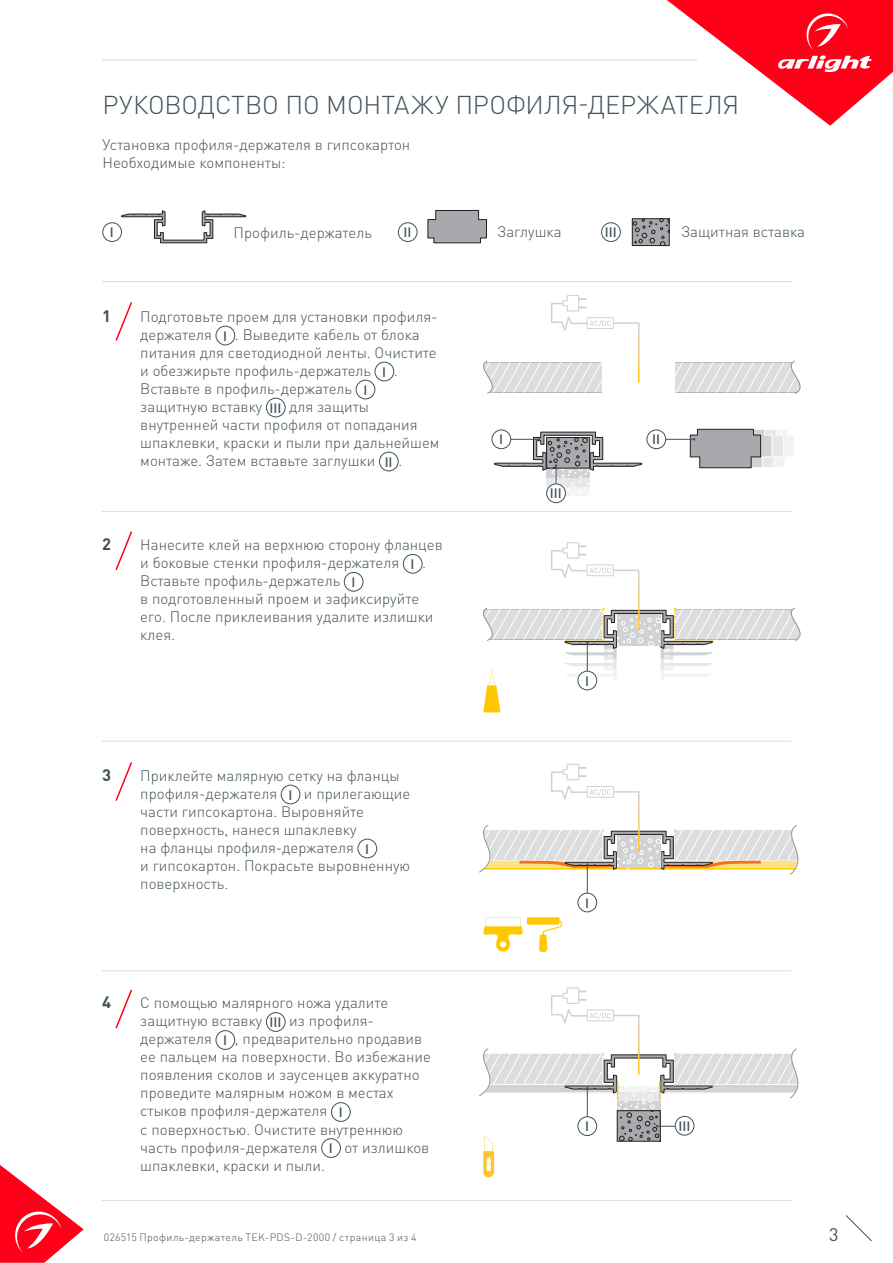
<style>
.page{position:relative;width:893px;height:1263px;background:#fff}
.page>*{position:absolute;margin:0;border:0;box-sizing:border-box;transform-origin:0 0}
.t1{font:300 25.5px "DIN Pro";letter-spacing:-.005em;color:#425159}
.t2{font:18px "DIN Pro";color:#425159}
.t3{font:700 16.5px "DIN Pro";color:#425159}
.t4{font:300 15px/18px "DIN Pro";color:#425159}
.t5{font:500 13.5px "DIN Pro";color:#425159}
.t6{font:300 10.5px "DIN Pro";letter-spacing:.04em;color:#425159}
</style>
<div class="page">
<svg style="left:0;top:1165px;width:84px;height:98px"></svg>
<svg style="left:845px;top:1215px;width:27px;height:26px"></svg>
<svg style="left:667px;top:0;width:226px;height:126px"></svg>
<hr style="left:102px;top:60px;width:595px;height:1px;background:#dcdddf">
<hr style="left:102px;top:1200px;width:689px;height:1px;background:#dcdddf">
<hr style="left:102px;top:281px;width:690px;height:1px;background:#dcdddf">
<div style="left:103px;top:223px;width:19px;height:19px;border:1px solid #425159;border-radius:50%"></div>
<div style="left:601px;top:223px;width:19px;height:19px;border:1px solid #425159;border-radius:50%"></div>
<div style="left:398px;top:223px;width:19px;height:19px;border:1px solid #425159;border-radius:50%"></div>
<svg style="left:634px;top:220px;width:33px;height:24px"></svg>
<div style="left:632px;top:218px;width:37px;height:28px;border:1px solid #231f20"></div>
<hr style="left:102px;top:511px;width:689px;height:1px;background:#dcdddf">
<hr style="left:102px;top:741px;width:689px;height:1px;background:#dcdddf">
<hr style="left:102px;top:970px;width:689px;height:1px;background:#dcdddf">
<div style="left:216px;top:326px;width:19px;height:19px;border:1px solid #425159;border-radius:50%"></div>
<div style="left:375px;top:362px;width:19px;height:19px;border:1px solid #425159;border-radius:50%"></div>
<div style="left:356px;top:380px;width:19px;height:19px;border:1px solid #425159;border-radius:50%"></div>
<div style="left:266px;top:398px;width:19px;height:19px;border:1px solid #425159;border-radius:50%"></div>
<div style="left:379px;top:452px;width:19px;height:19px;border:1px solid #425159;border-radius:50%"></div>
<div style="left:281px;top:785px;width:19px;height:19px;border:1px solid #425159;border-radius:50%"></div>
<div style="left:358px;top:839px;width:19px;height:19px;border:1px solid #425159;border-radius:50%"></div>
<div style="left:266px;top:1012px;width:19px;height:19px;border:1px solid #425159;border-radius:50%"></div>
<div style="left:216px;top:1030px;width:19px;height:19px;border:1px solid #425159;border-radius:50%"></div>
<div style="left:331px;top:1102px;width:19px;height:19px;border:1px solid #425159;border-radius:50%"></div>
<div style="left:321px;top:1138px;width:20px;height:19px;border:1px solid #425159;border-radius:50%"></div>
<div style="left:403px;top:554px;width:19px;height:19px;border:1px solid #425159;border-radius:50%"></div>
<div style="left:344px;top:572px;width:19px;height:19px;border:1px solid #425159;border-radius:50%"></div>
<svg style="left:115px;top:302px;width:18px;height:39px"></svg>
<svg style="left:115px;top:531px;width:18px;height:40px"></svg>
<svg style="left:115px;top:762px;width:18px;height:39px"></svg>
<svg style="left:115px;top:989px;width:18px;height:40px"></svg>
<div style="left:546px;top:484px;width:20px;height:19px;border:1px solid #425159;border-radius:50%"></div>
<svg style="left:483px;top:295px;width:318px;height:99px"></svg>
<div style="left:647px;top:430px;width:19px;height:19px;border:1px solid #425159;border-radius:50%"></div>
<svg style="left:666px;top:428px;width:128px;height:40px"></svg>
<svg style="left:483px;top:917px;width:79px;height:35px"></svg>
<svg style="left:121px;top:210px;width:125px;height:33px"></svg>
<svg style="left:427px;top:210px;width:60px;height:33px;background:#a6a6a9"></svg>
<div style="left:492px;top:430px;width:19px;height:19px;border:1px solid #425159;border-radius:50%"></div>
<svg style="left:494px;top:432px;width:148px;height:63px"></svg>
<div style="left:578px;top:893px;width:19px;height:19px;border:1px solid #425159;border-radius:50%"></div>
<svg style="left:479px;top:763px;width:320px;height:130px"></svg>
<svg style="left:479px;top:987px;width:320px;height:190px"></svg>
<svg style="left:483px;top:542px;width:318px;height:170px"></svg>
<p class="t1" style="left:103px;top:87px;width:638px">РУКОВОДСТВО ПО МОНТАЖУ ПРОФИЛЯ-ДЕРЖАТЕЛЯ</p>
<p class="t4" style="left:103px;top:134px;width:309px">Установка профиля-держателя в гипсокартон</p>
<p class="t4" style="left:103px;top:152px;width:185px">Необходимые компоненты:</p>
<p class="t4" style="left:234px;top:223px;width:140px">Профиль-держатель</p>
<p class="t4" style="left:497px;top:222px;width:66px">Заглушка</p>
<p class="t4" style="left:681px;top:222px;width:126px">Защитная вставка</p>
<p class="t5" style="left:110px;top:223px;width:5px">I</p>
<p class="t5" style="left:404px;top:223px;width:9px">II</p>
<p class="t5" style="left:605px;top:223px;width:13px">III</p>
<p class="t3" style="left:102px;top:305px;width:10px">1</p>
<p class="t4" style="left:140px;top:307px;width:299px">Подготовьте проем для установки профиля&shy;держателя</p>
<p class="t4" style="left:140px;top:325px;width:298px;text-indent:95px">. Выведите кабель от блока питания для светодиодной ленты. Очистите и обезжирьте профиль-держатель</p>
<p class="t5" style="left:223px;top:327px;width:5px">I</p>
<p class="t5" style="left:382px;top:363px;width:5px">I</p>
<p class="t4" style="left:394px;top:361px;width:5px">.</p>
<p class="t4" style="left:140px;top:379px;width:213px">Вставьте в профиль-держатель</p>
<p class="t5" style="left:363px;top:381px;width:5px">I</p>
<p class="t4" style="left:140px;top:397px;width:124px">защитную вставку</p>
<p class="t5" style="left:270px;top:399px;width:13px">III</p>
<p class="t4" style="left:140px;top:397px;width:301px;text-indent:149px">для защиты внутренней части профиля от попадания шпаклевки, краски и пыли при дальнейшем монтаже. Затем вставьте заглушки</p>
<p class="t5" style="left:385px;top:453px;width:9px">II</p>
<p class="t4" style="left:398px;top:451px;width:5px">.</p>
<p class="t3" style="left:102px;top:533px;width:10px">2</p>
<p class="t4" style="left:140px;top:535px;width:304px">Нанесите клей на верхнюю сторону фланцев и боковые стенки профиля-держателя</p>
<p class="t5" style="left:411px;top:555px;width:5px">I</p>
<p class="t4" style="left:422px;top:553px;width:5px">.</p>
<p class="t4" style="left:140px;top:571px;width:201px">Вставьте профиль-держатель</p>
<p class="t5" style="left:351px;top:573px;width:5px">I</p>
<p class="t4" style="left:140px;top:589px;width:295px">в подготовленный проем и зафиксируйте его. После приклеивания удалите излишки клея.</p>
<p class="t3" style="left:102px;top:764px;width:10px">3</p>
<p class="t4" style="left:140px;top:766px;width:261px">Приклейте малярную сетку на фланцы профиля-держателя</p>
<p class="t5" style="left:288px;top:786px;width:5px">I</p>
<p class="t4" style="left:140px;top:784px;width:272px;text-indent:164px">и прилегающие части гипсокартона. Выровняйте поверхность, нанеся шпаклевку<br>на фланцы профиля-держателя</p>
<p class="t5" style="left:365px;top:840px;width:5px">I</p>
<p class="t4" style="left:140px;top:856px;width:271px">и гипсокартон. Покрасьте выровненную поверхность.</p>
<p class="t3" style="left:102px;top:991px;width:10px">4</p>
<p class="t4" style="left:140px;top:993px;width:249px">С помощью малярного ножа удалите защитную вставку</p>
<p class="t5" style="left:270px;top:1013px;width:13px">III</p>
<p class="t4" style="left:289px;top:1011px;width:86px">из профиля-</p>
<p class="t4" style="left:140px;top:1029px;width:73px">держателя</p>
<p class="t5" style="left:223px;top:1031px;width:5px">I</p>
<p class="t4" style="left:140px;top:1029px;width:292px;text-indent:95px">, предварительно продавив ее пальцем на поверхности. Во избежание появления сколов и заусенцев аккуратно проведите малярным ножом в местах стыков профиля-держателя</p>
<p class="t5" style="left:339px;top:1103px;width:5px">I</p>
<p class="t4" style="left:140px;top:1119px;width:264px">с поверхностью. Очистите внутреннюю часть профиля-держателя</p>
<p class="t5" style="left:329px;top:1139px;width:5px">I</p>
<p class="t4" style="left:344px;top:1137px;width:86px">от излишков</p>
<p class="t4" style="left:140px;top:1155px;width:186px">шпаклевки, краски и пыли.</p>
<p class="t5" style="left:499px;top:430px;width:5px">I</p>
<p class="t5" style="left:550px;top:484px;width:13px">III</p>
<p class="t5" style="left:585px;top:672px;width:5px">I</p>
<p class="t5" style="left:585px;top:893px;width:5px">I</p>
<p class="t5" style="left:585px;top:1117px;width:5px">I</p>
<p class="t5" style="left:652px;top:430px;width:9px">II</p>
<p class="t5" style="left:678px;top:1117px;width:13px">III</p>
<p class="t6" style="left:104px;top:1230px;width:314px">026515 Профиль-держатель TEK-PDS-D-2000 / страница 3 из 4</p>
<p class="t2" style="left:829px;top:1222px;width:11px">3</p>
</div>
